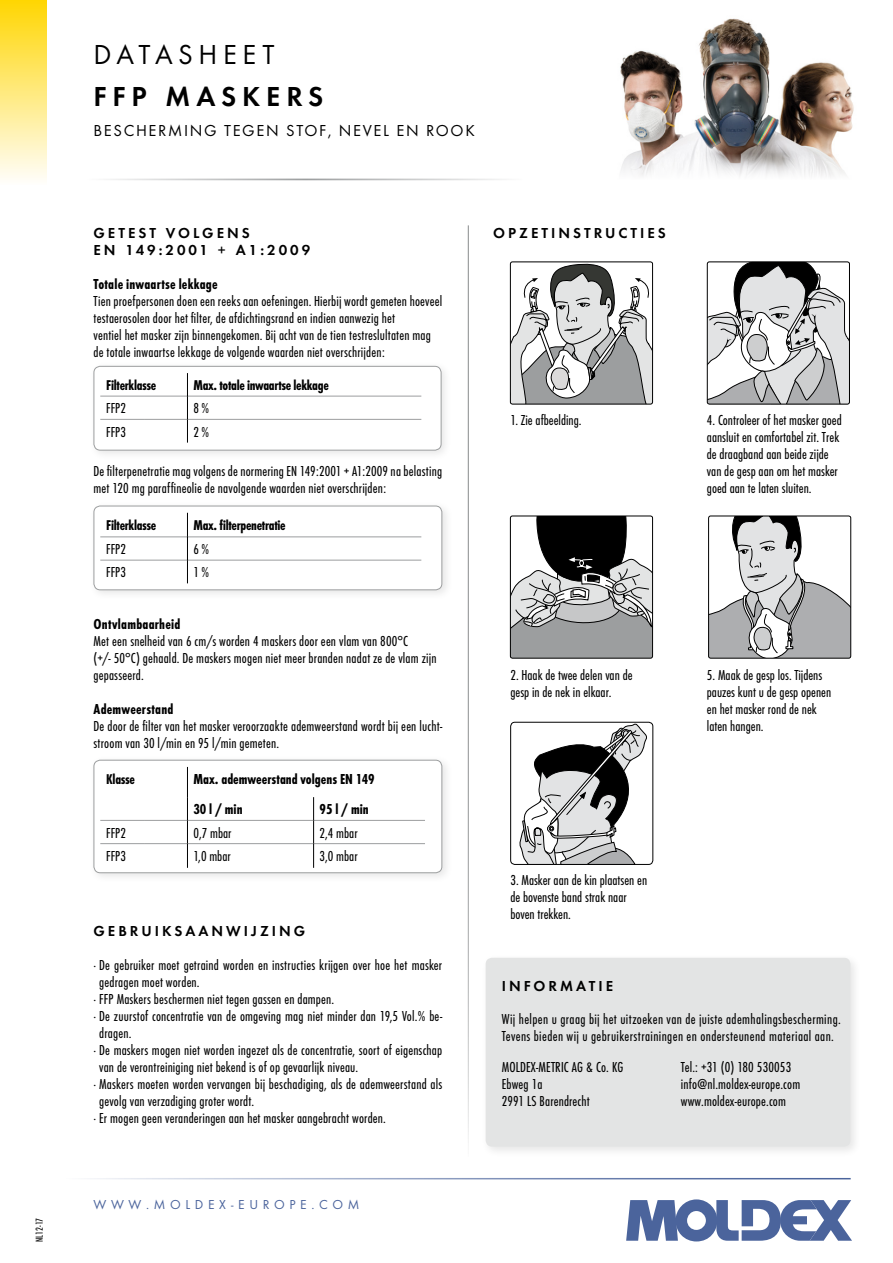
<style>
.page{position:relative;width:893px;height:1263px;background:#fff}
.page>*{position:absolute;margin:0;border:0;box-sizing:border-box;transform-origin:0 0}
.t1{font:28.5px "Futura TCE Dem";letter-spacing:.2em;color:#000}
.t2{font:28.5px "Futura TCE Boo";letter-spacing:.195em;color:#000}
.t3{font:16.5px "Futura TCE Boo";letter-spacing:.1em;color:#000}
.t4{font:15px/17px "Futura TCE Boo Con";letter-spacing:.01em;color:#000}
.t5{font:15px/30.2px "Futura TCE Bol Con";letter-spacing:.015em;color:#000}
.t6{font:15px/17px "Futura TCE Dem";letter-spacing:.2em;color:#000}
.t7{font:14.7px "Futura TCE Bol Con";letter-spacing:-.02em;color:#000}
.t8{font:13.5px "Futura TCE Boo";letter-spacing:.345em;color:#4b649c}
.t9{font:10.5px "Futura TCE Boo Con";letter-spacing:-.015em;color:#000}
</style>
<div class="page">
<img style="left:620px;top:18px;width:234px;height:135px">
<div style="left:0;top:0;width:47px;height:185px;background:linear-gradient(to bottom,#ffd601,#fffefc)"></div>
<svg style="left:626px;top:1199px;width:226px;height:42px"></svg>
<hr style="left:62px;top:1178px;width:789px;height:1px;background:#4b649c">
<svg style="left:621px;top:153px;width:224px;height:24px;fill:#f1f1f2"></svg>
<svg style="left:510px;top:516px;width:143px;height:142px"></svg>
<div style="left:510px;top:516px;width:143px;height:142px;border:1px solid #000;border-radius:2px"></div>
<svg style="left:510px;top:263px;width:143px;height:141px"></svg>
<div style="left:510px;top:261px;width:143px;height:143px;border:1px solid #000;border-radius:2px"></div>
<hr style="left:85px;top:179px;width:437px;height:1px;background:#9c9e9f">
<hr style="left:468px;top:225px;width:1px;height:932px;background:#9c9e9f">
<div style="left:88px;top:361px;width:365px;height:101px;background:#000;opacity:.1"></div>
<div style="left:94px;top:366px;width:347px;height:84px;background:#fff;border-radius:6px"></div>
<hr style="left:188px;top:396px;width:233px;height:1px;background:#9c9e9f">
<hr style="left:188px;top:419px;width:233px;height:1px;background:#9c9e9f">
<hr style="left:100px;top:396px;width:45px;height:1px;background:#9c9e9f">
<hr style="left:145px;top:396px;width:42px;height:1px;background:#9c9e9f">
<hr style="left:100px;top:419px;width:45px;height:1px;background:#9c9e9f">
<hr style="left:145px;top:419px;width:42px;height:1px;background:#9c9e9f">
<svg style="left:187px;top:373px;width:1px;height:70px"></svg>
<div style="left:94px;top:366px;width:347px;height:84px;border:1px solid #9c9e9f;border-radius:6px"></div>
<div style="left:88px;top:500px;width:365px;height:101px;background:#000;opacity:.1"></div>
<div style="left:94px;top:506px;width:348px;height:84px;background:#fff;border-radius:6px"></div>
<hr style="left:188px;top:536px;width:233px;height:1px;background:#9c9e9f">
<hr style="left:188px;top:560px;width:233px;height:1px;background:#9c9e9f">
<hr style="left:100px;top:536px;width:45px;height:1px;background:#9c9e9f">
<hr style="left:145px;top:536px;width:42px;height:1px;background:#9c9e9f">
<hr style="left:100px;top:560px;width:45px;height:1px;background:#9c9e9f">
<hr style="left:145px;top:560px;width:42px;height:1px;background:#9c9e9f">
<svg style="left:187px;top:513px;width:1px;height:70px"></svg>
<div style="left:94px;top:506px;width:348px;height:84px;border:1px solid #9c9e9f;border-radius:6px"></div>
<div style="left:88px;top:754px;width:365px;height:130px;background:#000;opacity:.1"></div>
<div style="left:94px;top:760px;width:348px;height:113px;background:#fff;border-radius:6px"></div>
<hr style="left:188px;top:820px;width:125px;height:1px;background:#9c9e9f">
<hr style="left:314px;top:820px;width:111px;height:1px;background:#9c9e9f">
<hr style="left:188px;top:843px;width:125px;height:1px;background:#9c9e9f">
<hr style="left:314px;top:843px;width:111px;height:1px;background:#9c9e9f">
<hr style="left:100px;top:820px;width:45px;height:1px;background:#9c9e9f">
<hr style="left:145px;top:820px;width:42px;height:1px;background:#9c9e9f">
<hr style="left:100px;top:843px;width:45px;height:1px;background:#9c9e9f">
<hr style="left:145px;top:843px;width:42px;height:1px;background:#9c9e9f">
<hr style="left:187px;top:767px;width:1px;height:30px;background:#000">
<svg style="left:187px;top:797px;width:1px;height:71px"></svg>
<svg style="left:313px;top:797px;width:1px;height:71px"></svg>
<div style="left:94px;top:760px;width:348px;height:113px;border:1px solid #9c9e9f;border-radius:6px"></div>
<div style="left:510px;top:722px;width:143px;height:143px;border:1px solid #000;border-radius:4px"></div>
<svg style="left:518px;top:722px;width:130px;height:143px"></svg>
<svg style="left:707px;top:263px;width:141px;height:141px"></svg>
<div style="left:707px;top:261px;width:143px;height:143px;border:1px solid #000;border-radius:2px"></div>
<svg style="left:710px;top:516px;width:141px;height:142px"></svg>
<div style="left:708px;top:516px;width:143px;height:142px;border:1px solid #000;border-radius:2px"></div>
<div style="left:480px;top:953px;width:381px;height:205px;background:#000;opacity:.1"></div>
<div style="left:486px;top:958px;width:364px;height:188px;background:#e3e4e4;border-radius:6px"></div>
<p class="t9" style="left:34px;top:1242px;width:25px;rotate:-90deg">NL12-17</p>
<h1 class="t2" style="left:94px;top:37px;width:182px">DATASHEET</h1>
<h1 class="t1" style="left:94px;top:79px;width:231px">FFP MASKERS</h1>
<p class="t3" style="left:94px;top:121px;width:383px">BESCHERMING TEGEN STOF, NEVEL EN ROOK</p>
<p class="t6" style="left:94px;top:224px;width:218px">GETEST VOLGENS<br>EN 149:2001 + A1:2009</p>
<p class="t5" style="left:94px;top:269px;width:126px">Totale inwaartse lekkage</p>
<p class="t4" style="left:94px;top:293px;width:350px">Tien proefpersonen doen een reeks aan oefeningen. Hierbij wordt gemeten hoeveel testaerosolen door het filter, de afdichtingsrand en indien aanwezig het<br>ventiel het masker zijn binnengekomen. Bij acht van de tien testreslultaten mag de totale inwaartse lekkage de volgende waarden niet overschrijden:</p>
<p class="t7" style="left:106px;top:377px;width:52px">Filterklasse</p>
<p class="t7" style="left:193px;top:377px;width:137px">Max. totale inwaartse lekkage</p>
<p class="t4" style="left:106px;top:400px;width:21px">FFP2</p>
<p class="t4" style="left:193px;top:400px;width:17px">8 %</p>
<p class="t4" style="left:106px;top:423px;width:21px">FFP3</p>
<p class="t4" style="left:193px;top:423px;width:17px">2 %</p>
<p class="t4" style="left:94px;top:463px;width:350px">De filterpenetratie mag volgens de normering EN 149:2001 + A1:2009 na belasting met 120 mg paraffineolie de navolgende waarden niet overschrijden:</p>
<p class="t7" style="left:106px;top:516px;width:52px">Filterklasse</p>
<p class="t7" style="left:193px;top:516px;width:94px">Max. filterpenetratie</p>
<p class="t4" style="left:106px;top:541px;width:21px">FFP2</p>
<p class="t4" style="left:193px;top:541px;width:17px">6 %</p>
<p class="t4" style="left:106px;top:564px;width:21px">FFP3</p>
<p class="t4" style="left:193px;top:564px;width:17px">1 %</p>
<p class="t5" style="left:94px;top:609px;width:88px">Ontvlambaarheid</p>
<p class="t4" style="left:94px;top:633px;width:345px">Met een snelheid van 6 cm/s worden 4 maskers door een vlam van 800°C<br>(+/- 50°C) gehaald. De maskers mogen niet meer branden nadat ze de vlam zijn gepasseerd.</p>
<p class="t5" style="left:94px;top:694px;width:81px">Ademweerstand</p>
<p class="t4" style="left:94px;top:718px;width:350px">De door de filter van het masker veroorzaakte ademweerstand wordt bij een lucht&shy;stroom van 30 l/min en 95 l/min gemeten.</p>
<p class="t7" style="left:106px;top:770px;width:30px">Klasse</p>
<p class="t5" style="left:193px;top:764px;width:183px">Max. ademweerstand volgens EN 149<br>30 l / min</p>
<p class="t5" style="left:320px;top:794px;width:51px">95 l / min</p>
<p class="t4" style="left:106px;top:824px;width:21px">FFP2</p>
<p class="t4" style="left:193px;top:824px;width:39px">0,7 mbar</p>
<p class="t4" style="left:320px;top:824px;width:39px">2,4 mbar</p>
<p class="t4" style="left:106px;top:847px;width:21px">FFP3</p>
<p class="t4" style="left:193px;top:847px;width:39px">1,0 mbar</p>
<p class="t4" style="left:320px;top:847px;width:39px">3,0 mbar</p>
<p class="t6" style="left:94px;top:922px;width:213px">GEBRUIKSAANWIJZING</p>
<p class="t4" style="left:94px;top:956px;width:350px">· De gebruiker moet getraind worden en instructies krijgen over hoe het masker</p>
<p class="t4" style="left:99px;top:973px;width:102px">gedragen moet worden.</p>
<p class="t4" style="left:94px;top:990px;width:242px">· FFP Maskers beschermen niet tegen gassen en dampen.</p>
<p class="t4" style="left:94px;top:1007px;width:350px">· De zuurstof concentratie van de omgeving mag niet minder dan 19,5 Vol.% be-</p>
<p class="t4" style="left:99px;top:1024px;width:34px">dragen.</p>
<p class="t4" style="left:94px;top:1041px;width:350px">· De maskers mogen niet worden ingezet als de concentratie, soort of eigenschap</p>
<p class="t4" style="left:99px;top:1058px;width:260px">van de verontreiniging niet bekend is of op gevaarlijk niveau.</p>
<p class="t4" style="left:94px;top:1075px;width:350px">· Maskers moeten worden vervangen bij beschadiging, als de ademweerstand als</p>
<p class="t4" style="left:99px;top:1092px;width:156px">gevolg van verzadiging groter wordt.</p>
<p class="t4" style="left:94px;top:1109px;width:294px">· Er mogen geen veranderingen aan het masker aangebracht worden.</p>
<p class="t8" style="left:94px;top:1197px;width:267px">WWW.MOLDEX-EUROPE.COM</p>
<p class="t6" style="left:493px;top:225px;width:174px">OPZETINSTRUCTIES</p>
<p class="t4" style="left:510px;top:412px;width:73px">1. Zie afbeelding.</p>
<p class="t4" style="left:707px;top:412px;width:136px">4. Controleer of het masker goed aansluit en comfortabel zit. Trek de draagband aan beide zijde van de gesp aan om het masker goed aan te laten sluiten.</p>
<p class="t4" style="left:510px;top:667px;width:124px">2. Haak de twee delen van de gesp in de nek in elkaar.</p>
<p class="t4" style="left:510px;top:871px;width:138px">3. Masker aan de kin plaatsen en de bovenste band strak naar boven trekken.</p>
<p class="t4" style="left:707px;top:667px;width:126px">5. Maak de gesp los. Tijdens pauzes kunt u de gesp openen en het masker rond de nek laten hangen.</p>
<p class="t6" style="left:502px;top:978px;width:113px">INFORMATIE</p>
<p class="t4" style="left:502px;top:1011px;width:341px;line-height:16.5px">Wij helpen u graag bij het uitzoeken van de juiste ademhalingsbescherming.<br>Tevens bieden wij u gebruikerstrainingen en ondersteunend materiaal aan.</p>
<p class="t4" style="left:502px;top:1058px;width:123px">MOLDEX-METRIC AG &amp; Co. KG<br>Ebweg 1a<br>2991 LS Barendrecht</p>
<p class="t4" style="left:681px;top:1058px;width:121px">Tel.: +31 (0) 180 530053 info@nl.moldex-europe.com www.moldex-europe.com</p>
</div>
